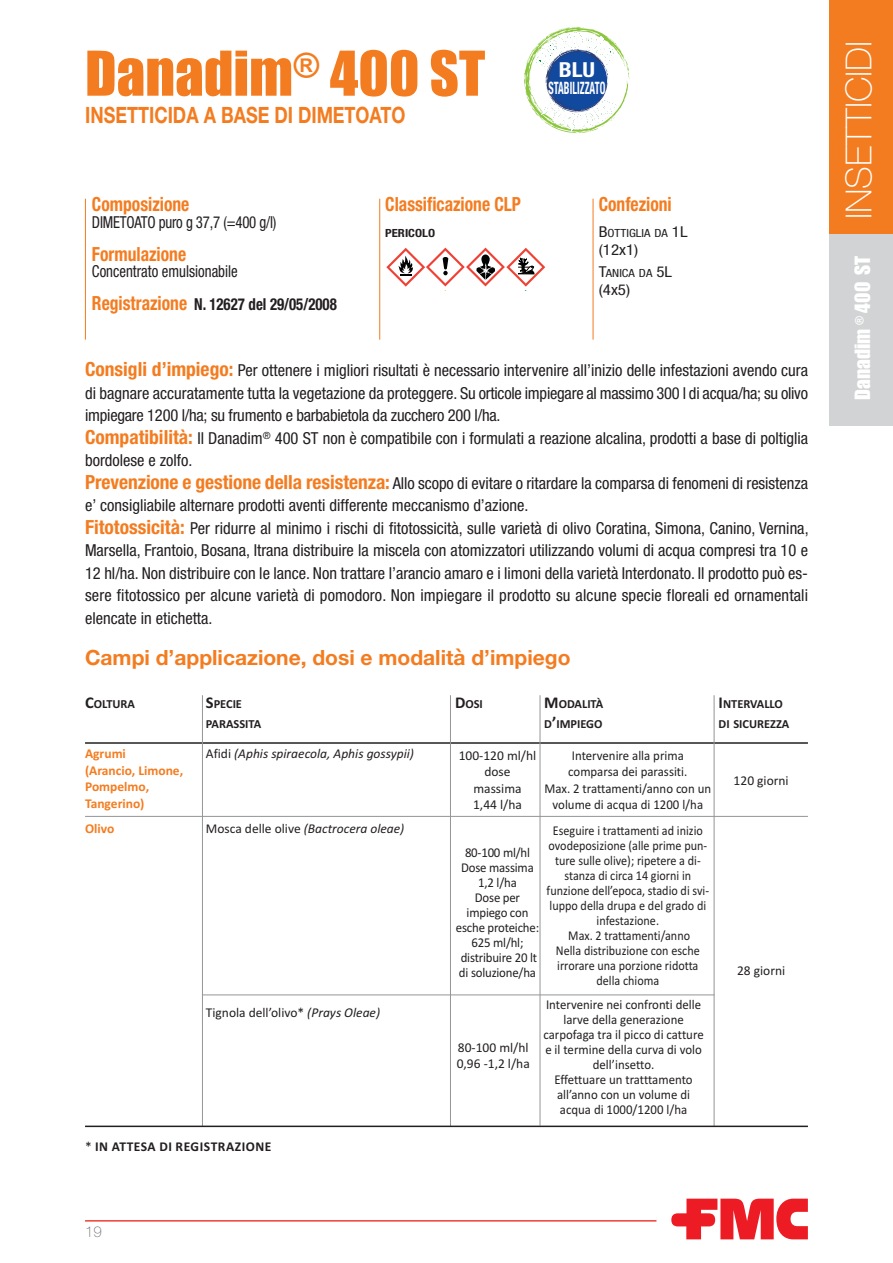
<style>
.page{position:relative;width:893px;height:1263px;background:#fff}
.page>*{position:absolute;margin:0;border:0;box-sizing:border-box;transform-origin:0 0}
.t1{font:57px "Impact";color:#f47c20}
.t2{font:100 36px "Helvetica Neue";color:#fff}
.t3{font:700 22.5px "Helvetica Neue";color:#f47c20;scale:.8 1}
.t4{font:700 21px "Helvetica Neue";color:#f47c20}
.t5{font:700 condensed 20.7px "Helvetica Neue";color:#fff;scale:1.13 1}
.t6{font:700 condensed 19.5px "Helvetica Neue";color:#f47c20;scale:.9 1}
.t7{font:19.5px "Impact";color:#fff}
.t8{font:700 condensed 17.1px "Helvetica Neue";color:#fff;scale:.6 1}
.t9{font:condensed 16.5px/22.5px "Helvetica Neue";color:#231f20}
.t10{font:condensed 16.5px/33px "Helvetica Neue";color:#231f20;scale:.9 1}
.t11{font:condensed 15px "Helvetica Neue";color:#231f20;scale:1.13 1}
.t12{font:100 15px "Helvetica Neue";color:#6d6e70}
.t13{font:13.5px/15px "Calibri";color:#231f20;text-align:center;scale:.95 1}
.t14{font:13.5px/15px "Calibri";color:#231f20;text-align:center;scale:.9 1}
.t15{font:13.5px/16.5px "Calibri";color:#231f20;text-align:center}
.t16{font:italic 13.5px "Calibri";color:#231f20}
.t17{font:700 13.5px/16.5px "Calibri";color:#f47c20}
.t18{font:700 13.5px "Calibri";letter-spacing:.04em;color:#231f20}
.t19{font:700 12.3px/19.5px "Calibri";color:#231f20}
.t20{font:condensed 11.25px "Helvetica Neue";color:#231f20;scale:1.13 1}
.t21{font:700 condensed 11.25px "Helvetica Neue";color:#231f20;scale:1.13 1}
.s1{font-weight:700;font-size:19.5px;color:#f47c20}
.s2{font-weight:700}
.s3{font-size:15px}
.s4{font-size:16.5px}
.s5{font-style:normal}
.s6{font-style:italic}
.s7{font-weight:400}
</style>
<div class="page">
<div style="left:829px;top:216px;width:64px;height:209px;background:#d1d3d4"></div>
<div style="left:829px;top:0;width:64px;height:234px;background:#f47c20"></div>
<svg style="left:671px;top:1198px;width:137px;height:41px"></svg>
<hr style="left:85px;top:1220px;width:571px;height:1px;background:#ef3e33">
<hr style="left:379px;top:199px;width:1px;height:141px;background:#f47c20">
<hr style="left:593px;top:199px;width:1px;height:141px;background:#f47c20">
<hr style="left:85px;top:199px;width:1px;height:141px;background:#f47c20">
<hr style="left:85px;top:742px;width:723px;height:2px;background:#231f20">
<hr style="left:202px;top:695px;width:1px;height:431px;background:#939598">
<hr style="left:450px;top:695px;width:1px;height:431px;background:#939598">
<hr style="left:540px;top:695px;width:1px;height:430px;background:#939598">
<hr style="left:714px;top:695px;width:1px;height:431px;background:#939598">
<hr style="left:85px;top:816px;width:723px;height:1px;background:#939598">
<hr style="left:202px;top:995px;width:512px;height:1px;background:#939598">
<hr style="left:85px;top:1125px;width:723px;height:2px;background:#231f20">
<svg style="left:386px;top:248px;width:159px;height:43px"></svg>
<svg style="left:524px;top:27px;width:105px;height:107px"></svg>
<h1 class="t1" style="left:85px;top:29px;width:402px">Danadim<sup>®</sup> 400 ST</h1>
<h3 class="t3" style="left:85px;top:97px;width:402px">INSETTICIDA A BASE DI DIMETOATO</h3>
<p class="t5" style="left:559px;top:53px;width:34px">BLU</p>
<p class="t8" style="left:549px;top:73px;width:96px">STABILIZZATO</p>
<p class="t6" style="left:92px;top:192px;width:110px">Composizione</p>
<p class="t10" style="left:92px;top:205px;width:206px">DIMETOATO puro g 37,7 (=400 g/l)</p>
<p class="t6" style="left:92px;top:242px;width:106px">Formulazione</p>
<p class="t10" style="left:92px;top:255px;width:274px">Concentrato emulsionabile<br><span class="s1">Registrazione</span> <span class="s2">N. 12627 del 29/05/2008</span></p>
<p class="t6" style="left:385px;top:192px;width:152px">Classificazione CLP</p>
<p class="t21" style="left:385px;top:226px;width:46px">PERICOLO</p>
<p class="t6" style="left:599px;top:192px;width:83px">Confezioni</p>
<p class="t20" style="left:599px;top:226px;width:80px"><span class="s3">B</span>OTTIGLIA DA <span class="s3">1L</span></p>
<p class="t11" style="left:599px;top:241px;width:36px">(12x1)</p>
<p class="t20" style="left:599px;top:267px;width:66px"><span class="s3">T</span>ANICA DA <span class="s3">5L</span></p>
<p class="t11" style="left:599px;top:281px;width:29px">(4x5)</p>
<p class="t9" style="left:85px;top:359px;width:725px"><span class="s1">Consigli d’impiego:</span> Per ottenere i migliori risultati è necessario intervenire all’inizio delle infestazioni avendo cura di bagnare accuratamente tutta la vegetazione da proteggere. Su orticole impiegare al massimo 300 l di acqua/ha; su olivo impiegare 1200 l/ha; su frumento e barbabietola da zucchero 200 l/ha.<br><span class="s1">Compatibilità:</span> Il Danadim<sup>®</sup> 400 ST non è compatibile con i formulati a reazione alcalina, prodotti a base di poltiglia bordolese e zolfo.<br><span class="s1">Prevenzione e gestione della resistenza:</span> Allo scopo di evitare o ritardare la comparsa di fenomeni di resistenza e’ consigliabile alternare prodotti aventi differente meccanismo d’azione.<br><span class="s1">Fitotossicità:</span> Per ridurre al minimo i rischi di fitotossicità, sulle varietà di olivo Coratina, Simona, Canino, Vernina, Marsella, Frantoio, Bosana, Itrana distribuire la miscela con atomizzatori utilizzando volumi di acqua compresi tra 10 e 12 hl/ha. Non distribuire con le lance. Non trattare l’arancio amaro e i limoni della varietà Interdonato. Il prodotto può es&shy;sere fitotossico per alcune varietà di pomodoro. Non impiegare il prodotto su alcune specie floreali ed ornamentali elencate in etichetta.</p>
<p class="t4" style="left:85px;top:641px;width:487px">Campi d’applicazione, dosi e modalità d’impiego</p>
<p class="t19" style="left:85px;top:695px;width:51px"><span class="s4">C</span>OLTURA</p>
<p class="t19" style="left:206px;top:695px;width:57px"><span class="s4">S</span>PECIE<br>PARASSITA</p>
<p class="t19" style="left:455px;top:695px;width:29px"><span class="s4">D</span>OSI</p>
<p class="t19" style="left:544px;top:695px;width:60px"><span class="s4">M</span>ODALITÀ<br>D<span class="s4">’</span>IMPIEGO</p>
<p class="t19" style="left:719px;top:695px;width:72px"><span class="s4">I</span>NTERVALLO<br>DI SICUREZZA</p>
<p class="t17" style="left:85px;top:745px;width:100px">Agrumi<br>(Arancio, Limone,<br>Pompelmo,<br>Tangerino)</p>
<p class="t16" style="left:206px;top:744px;width:210px"><span class="s5">Afidi</span> (Aphis spiraecola, Aphis gossypii)</p>
<p class="t15" style="left:459px;top:747px;width:79px">100-120 ml/hl dose massima<br>1,44 l/ha</p>
<p class="t13" style="left:544px;top:747px;width:177px;line-height:16.5px">Intervenire alla prima<br>comparsa dei parassiti.<br>Max. 2 trattamenti/anno con un volume di acqua di 1200 l/ha</p>
<p class="t17" style="left:85px;top:820px;width:31px">Olivo</p>
<p class="t16" style="left:206px;top:819px;width:200px"><span class="s5">Mosca delle olive</span> (Bactrocera oleae)</p>
<p class="t15" style="left:206px;top:1004px;width:176px">Tignola dell’olivo* <span class="s6">(Prays Oleae)</span></p>
<p class="t18" style="left:85px;top:1138px;width:188px"><span class="s7">*</span> IN ATTESA DI REGISTRAZIONE</p>
<p class="t13" style="left:456px;top:845px;width:89px">80-100 ml/hl<br>Dose massima<br>1,2 l/ha<br>Dose per impiego con esche proteiche:<br>625 ml/hl; distribuire 20 lt di soluzione/ha</p>
<p class="t14" style="left:547px;top:823px;width:182px">Eseguire i trattamenti ad inizio ovodeposizione (alle prime pun&shy;ture sulle olive); ripetere a di&shy;stanza di circa 14 giorni in funzione dell’epoca, stadio di svi&shy;luppo della drupa e del grado di infestazione.<br>Max. 2 trattamenti/anno<br>Nella distribuzione con esche irrorare una porzione ridotta della chioma</p>
<p class="t15" style="left:457px;top:1039px;width:75px;text-align:left">80-100 ml/hl<br>0,96 -1,2 l/ha</p>
<p class="t13" style="left:543px;top:997px;width:170px">Intervenire nei confronti delle larve della generazione carpofaga tra il picco di catture e il termine della curva di volo dell’insetto.<br>Effettuare un tratttamento all’anno con un volume di acqua di 1000/1200 l/ha</p>
<p class="t15" style="left:734px;top:772px;width:57px">120 giorni</p>
<p class="t15" style="left:737px;top:962px;width:50px">28 giorni</p>
<p class="t12" style="left:85px;top:1222px;width:18px">19</p>
<h2 class="t2" style="left:838px;top:219px;width:180px;rotate:-90deg">INSETTICIDI</h2>
<p class="t7" style="left:847px;top:400px;width:145px;rotate:-90deg">Danadim <sup>®</sup> 400 ST</p>
</div>
